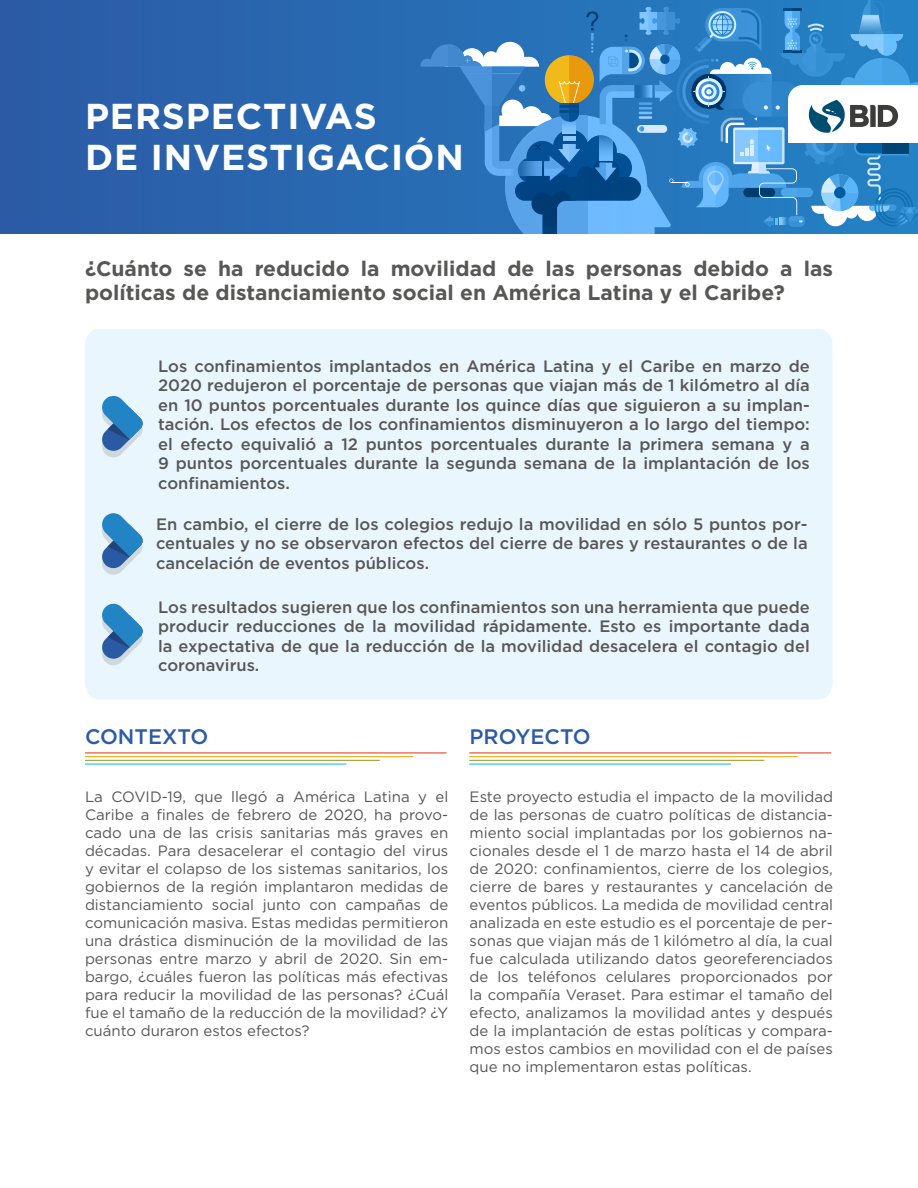
<style>
.page{position:relative;width:918px;height:1188px;background:#fff}
.page>*{position:absolute;margin:0;border:0;box-sizing:border-box;transform-origin:0 0}
.t1{font:700 36px/40.5px "Gotham";letter-spacing:.025em;color:#fff}
.t2{font:700 21px/24px "Gotham";color:#575756}
.t3{font:500 21px "Gotham";color:#2b5aa6}
.t4{font:500 16.5px/19.5px "Gotham";color:#575756;text-align:justify}
.t5{font:15px/18px "Gotham";color:#575756;text-align:justify}
</style>
<div class="page">
<div style="left:0;top:0;width:918px;height:234px;background:#2a63ac"></div>
<svg style="left:420px;top:0;width:498px;height:234px"></svg>
<div style="left:85px;top:329px;width:748px;height:370px;background:#eaf6fe"></div>
<svg style="left:101px;top:395px;width:42px;height:62px;background:#79aad2"></svg>
<svg style="left:101px;top:512px;width:42px;height:63px;background:#7aabd3"></svg>
<svg style="left:101px;top:603px;width:42px;height:62px;background:#79aad2"></svg>
<hr style="left:85px;top:752px;width:361px;height:1px;background:#e74527">
<hr style="left:85px;top:756px;width:328px;height:1px;background:#eeaa1e">
<hr style="left:85px;top:760px;width:294px;height:1px;background:#a0a335">
<hr style="left:85px;top:764px;width:261px;height:1px;background:#26bced">
<hr style="left:470px;top:752px;width:361px;height:1px;background:#e74527">
<hr style="left:470px;top:756px;width:327px;height:1px;background:#eeaa1e">
<hr style="left:470px;top:760px;width:294px;height:1px;background:#a0a335">
<hr style="left:470px;top:764px;width:261px;height:1px;background:#26bced">
<h1 class="t1" style="left:85px;top:96px;width:380px">PERSPECTIVAS<br>DE INVESTIGACIÓN</h1>
<h2 class="t2" style="left:85px;top:256px;width:749px">¿Cuánto se ha reducido la movilidad de las personas debido a las políticas de distanciamiento social en América Latina y el Caribe?</h2>
<p class="t4" style="left:158px;top:356px;width:653px">Los confinamientos implantados en América Latina y el Caribe en marzo de 2020 redujeron el porcentaje de personas que viajan más de 1 kilómetro al día en 10 puntos porcentuales durante los quince días que siguieron a su implan&shy;tación. Los efectos de los confinamientos disminuyeron a lo largo del tiempo: el efecto equivalió a 12 puntos porcentuales durante la primera semana y a 9 puntos porcentuales durante la segunda semana de la implantación de los confinamientos.</p>
<p class="t4" style="left:156px;top:514px;width:653px">En cambio, el cierre de los colegios redujo la movilidad en sólo 5 puntos por&shy;centuales y no se observaron efectos del cierre de bares y restaurantes o de la cancelación de eventos públicos.</p>
<p class="t4" style="left:158px;top:597px;width:653px">Los resultados sugieren que los confinamientos son una herramienta que puede producir reducciones de la movilidad rápidamente. Esto es importante dada la expectativa de que la reducción de la movilidad desacelera el contagio del coronavirus.</p>
<h2 class="t3" style="left:85px;top:723px;width:125px">CONTEXTO</h2>
<h2 class="t3" style="left:470px;top:723px;width:123px">PROYECTO</h2>
<p class="t5" style="left:85px;top:787px;width:365px">La COVID-19, que llegó a América Latina y el Caribe a finales de febrero de 2020, ha provo&shy;cado una de las crisis sanitarias más graves en décadas. Para desacelerar el contagio del virus y evitar el colapso de los sistemas sanitarios, los gobiernos de la región implantaron medidas de distanciamiento social junto con campañas de comunicación masiva. Estas medidas permitieron una drástica disminución de la movilidad de las personas entre marzo y abril de 2020. Sin em&shy;bargo, ¿cuáles fueron las políticas más efectivas para reducir la movilidad de las personas? ¿Cuál fue el tamaño de la reducción de la movilidad? ¿Y cuánto duraron estos efectos?</p>
<p class="t5" style="left:470px;top:787px;width:365px">Este proyecto estudia el impacto de la movilidad de las personas de cuatro políticas de distancia&shy;miento social implantadas por los gobiernos na&shy;cionales desde el 1 de marzo hasta el 14 de abril de 2020: confinamientos, cierre de los colegios, cierre de bares y restaurantes y cancelación de eventos públicos. La medida de movilidad central analizada en este estudio es el porcentaje de per&shy;sonas que viajan más de 1 kilómetro al día, la cual fue calculada utilizando datos georeferenciados de los teléfonos celulares proporcionados por la compañía Veraset. Para estimar el tamaño del efecto, analizamos la movilidad antes y después de la implantación de estas políticas y compara&shy;mos estos cambios en movilidad con el de países que no implementaron estas políticas.</p>
</div>
